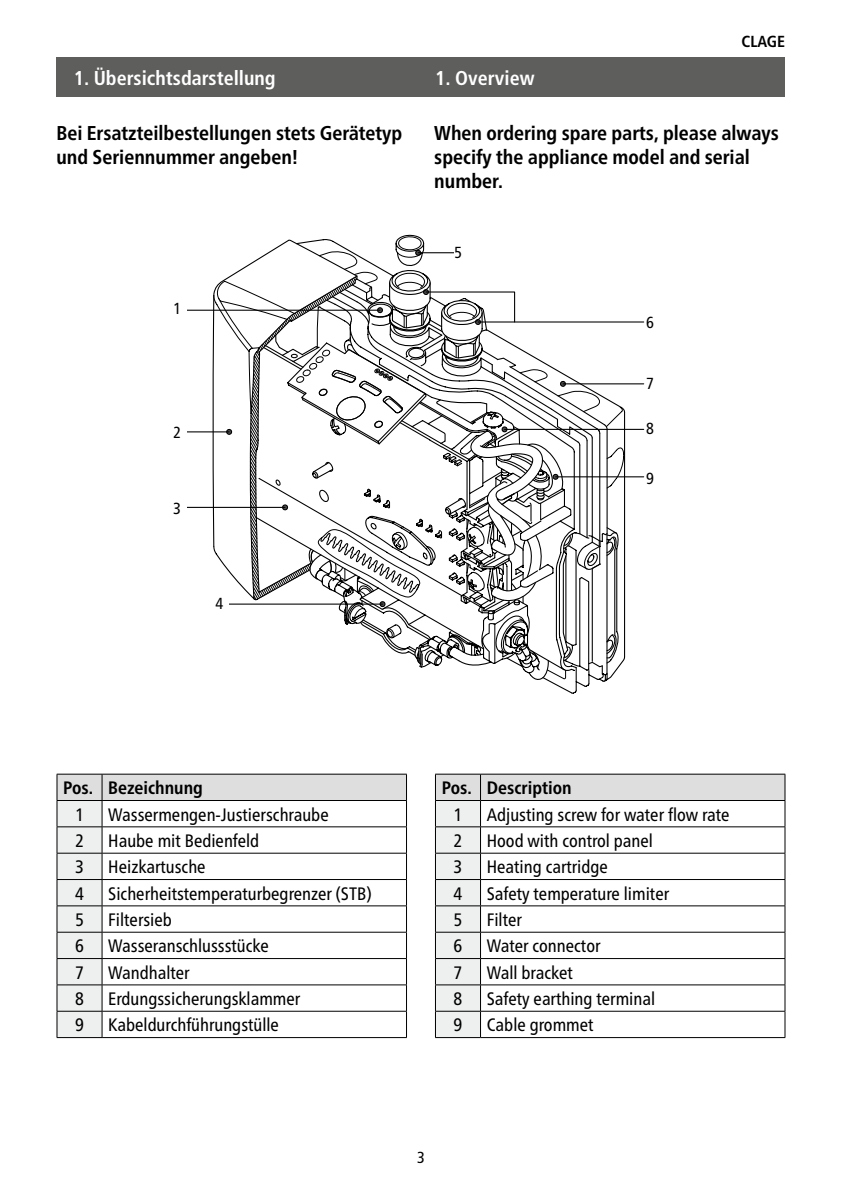
<style>
.page{position:relative;width:842px;height:1191px;background:#fff}
.page>*{position:absolute;margin:0;border:0;box-sizing:border-box;transform-origin:0 0}
.t1{font:700 condensed 20px/24px "Frutiger Neue LTW1 G";color:#000}
.t2{font:700 condensed 20px "Frutiger LT Std";color:#fff}
.t3{font:condensed 18px "Frutiger Neue LTW1 G";color:#000}
.t4{font:700 condensed 18px "Frutiger Neue LTW1 G";color:#000}
.t5{font:condensed 16px "Frutiger Neue LTW1 G";color:#000}
.t6{font:700 condensed 16px "Frutiger LT Std";color:#000}
.t7{font:condensed 16px "Frutiger LT Std";color:#000}
</style>
<div class="page">
<svg style="left:187px;top:235px;width:458px;height:459px"></svg>
<div style="left:230px;top:608px;width:83px;height:119px;background:#fff"></div>
<div style="left:454px;top:234px;width:107px;height:35px;background:#fff"></div>
<div style="left:91px;top:586px;width:138px;height:34px;background:#fff"></div>
<svg style="left:57px;top:774px;width:350px;height:263px"></svg>
<hr style="left:57px;top:1037px;width:45px;height:1px;background:#000">
<hr style="left:102px;top:1037px;width:305px;height:1px;background:#000">
<svg style="left:435px;top:774px;width:351px;height:263px"></svg>
<hr style="left:435px;top:1037px;width:45px;height:1px;background:#000">
<hr style="left:480px;top:1037px;width:305px;height:1px;background:#000">
<div style="left:57px;top:57px;width:728px;height:39px;background:#5e5e5d"></div>
<p class="t6" style="left:741px;top:32px;width:45px">CLAGE</p>
<p class="t2" style="left:74px;top:66px;width:203px">1. Übersichtsdarstellung</p>
<p class="t2" style="left:435px;top:66px;width:101px">1. Overview</p>
<p class="t1" style="left:56px;top:121px;width:347px">Bei Ersatzteilbestellungen stets Gerätetyp und Seriennummer angeben!</p>
<p class="t1" style="left:434px;top:121px;width:346px">When ordering spare parts, please always specify the appliance model and serial number.</p>
<p class="t5" style="left:173px;top:299px;width:9px">1</p>
<p class="t5" style="left:173px;top:422px;width:9px">2</p>
<p class="t5" style="left:173px;top:498px;width:9px">3</p>
<p class="t5" style="left:216px;top:594px;width:9px">4</p>
<p class="t5" style="left:454px;top:243px;width:9px">5</p>
<p class="t5" style="left:646px;top:313px;width:9px">6</p>
<p class="t5" style="left:646px;top:374px;width:9px">7</p>
<p class="t5" style="left:646px;top:419px;width:9px">8</p>
<p class="t5" style="left:646px;top:469px;width:9px">9</p>
<p class="t4" style="left:63px;top:777px;width:141px">Pos. Bezeichnung</p>
<p class="t3" style="left:75px;top:803px;width:10px">1</p>
<p class="t3" style="left:108px;top:803px;width:222px">Wassermengen-Justierschraube</p>
<p class="t3" style="left:75px;top:830px;width:10px">2</p>
<p class="t3" style="left:108px;top:830px;width:152px">Haube mit Bedienfeld</p>
<p class="t3" style="left:75px;top:856px;width:10px">3</p>
<p class="t3" style="left:108px;top:856px;width:99px">Heizkartusche</p>
<p class="t3" style="left:75px;top:882px;width:10px">4</p>
<p class="t3" style="left:108px;top:882px;width:265px">Sicherheitstemperaturbegrenzer (STB)</p>
<p class="t3" style="left:75px;top:909px;width:10px">5</p>
<p class="t3" style="left:108px;top:909px;width:65px">Filtersieb</p>
<p class="t3" style="left:75px;top:935px;width:10px">6</p>
<p class="t3" style="left:108px;top:935px;width:162px">Wasseranschlussstücke</p>
<p class="t3" style="left:75px;top:961px;width:10px">7</p>
<p class="t3" style="left:108px;top:961px;width:83px">Wandhalter</p>
<p class="t3" style="left:75px;top:988px;width:10px">8</p>
<p class="t3" style="left:108px;top:988px;width:193px">Erdungssicherungsklammer</p>
<p class="t3" style="left:75px;top:1014px;width:10px">9</p>
<p class="t3" style="left:108px;top:1014px;width:172px">Kabeldurchführungstülle</p>
<p class="t4" style="left:442px;top:777px;width:131px">Pos. Description</p>
<p class="t3" style="left:454px;top:803px;width:10px">1</p>
<p class="t3" style="left:487px;top:803px;width:244px">Adjusting screw for water flow rate</p>
<p class="t3" style="left:454px;top:830px;width:10px">2</p>
<p class="t3" style="left:487px;top:830px;width:168px">Hood with control panel</p>
<p class="t3" style="left:454px;top:856px;width:10px">3</p>
<p class="t3" style="left:487px;top:856px;width:123px">Heating cartridge</p>
<p class="t3" style="left:454px;top:882px;width:10px">4</p>
<p class="t3" style="left:487px;top:882px;width:184px">Safety temperature limiter</p>
<p class="t3" style="left:454px;top:909px;width:10px">5</p>
<p class="t3" style="left:487px;top:909px;width:37px">Filter</p>
<p class="t3" style="left:454px;top:935px;width:10px">6</p>
<p class="t3" style="left:487px;top:935px;width:115px">Water connector</p>
<p class="t3" style="left:454px;top:961px;width:10px">7</p>
<p class="t3" style="left:487px;top:961px;width:88px">Wall bracket</p>
<p class="t3" style="left:454px;top:988px;width:10px">8</p>
<p class="t3" style="left:487px;top:988px;width:170px">Safety earthing terminal</p>
<p class="t3" style="left:454px;top:1014px;width:10px">9</p>
<p class="t3" style="left:487px;top:1014px;width:108px">Cable grommet</p>
<p class="t7" style="left:417px;top:1148px;width:9px">3</p>
</div>
